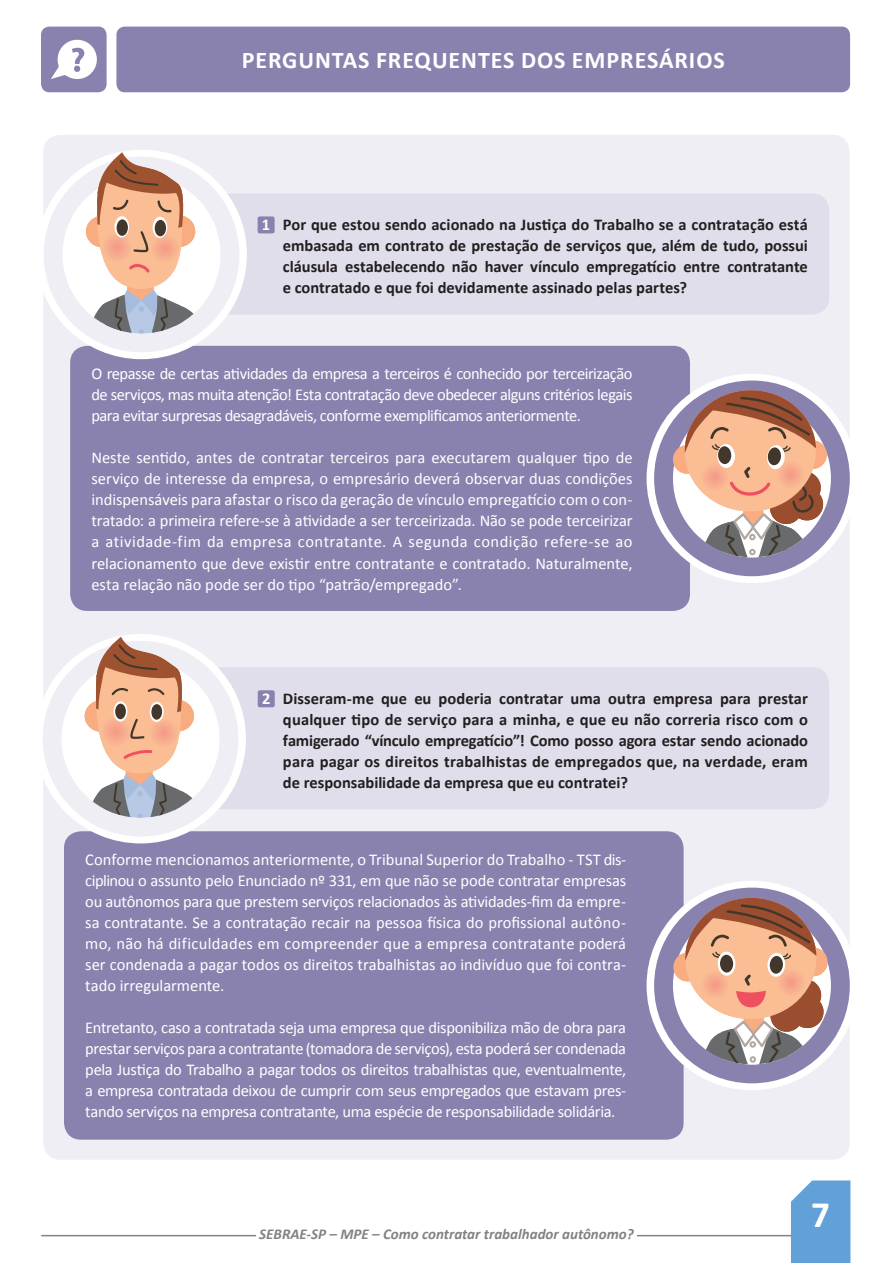
<style>
.page{position:relative;width:893px;height:1263px;background:#fff}
.page>*{position:absolute;margin:0;border:0;box-sizing:border-box;transform-origin:0 0}
.t1{font:700 37.35px "Calibri";color:#fff}
.t2{font:700 24px "Calibri";letter-spacing:.04em;color:#fff}
.t3{font:16.5px/21px "Calibri";letter-spacing:-.01em;color:#fff;text-align:justify}
.t4{font:700 16.5px/21px "Calibri";color:#231f20;text-align:justify}
.t5{font:italic 700 15px "Calibri";color:#808285}
.s1{color:#fff}
</style>
<div class="page">
<hr style="left:42px;top:1235px;width:786px;height:1px;background:#808285">
<div style="left:256px;top:1225px;width:381px;height:19px;background:#fff"></div>
<div style="left:791px;top:1180px;width:59px;height:83px;background:#61a1d7"></div>
<div style="left:43px;top:135px;width:807px;height:1025px;background:#efeef4;border-radius:17px"></div>
<div style="left:116px;top:27px;width:734px;height:65px;background:#8981ae;border-radius:9px"></div>
<div style="left:41px;top:27px;width:66px;height:65px;background:#8981ae;border-radius:9px"></div>
<svg style="left:51px;top:39px;width:46px;height:40px"></svg>
<div style="left:70px;top:346px;width:620px;height:265px;background:#8981ae;border-radius:17px"></div>
<div style="left:647px;top:374px;width:210px;height:209px;background:#fff;border-radius:50%"></div>
<div style="left:654px;top:380px;width:196px;height:196px;background:#8981ae;border-radius:50%"></div>
<div style="left:64px;top:831px;width:620px;height:309px;background:#8981ae;border-radius:17px"></div>
<div style="left:647px;top:881px;width:210px;height:209px;background:#fff;border-radius:50%"></div>
<div style="left:654px;top:888px;width:196px;height:195px;background:#8981ae;border-radius:50%"></div>
<div style="left:203px;top:193px;width:626px;height:122px;background:#e1deeb;border-radius:17px"></div>
<div style="left:258px;top:216px;width:17px;height:17px;background:#8981ae;border-radius:2px"></div>
<div style="left:36px;top:150px;width:211px;height:209px;background:#fff;border-radius:50%"></div>
<div style="left:44px;top:157px;width:195px;height:195px;background:#efeef4;border-radius:50%"></div>
<div style="left:202px;top:667px;width:627px;height:142px;background:#e1deeb;border-radius:17px"></div>
<div style="left:258px;top:690px;width:17px;height:17px;background:#8981ae;border-radius:2px"></div>
<div style="left:35px;top:634px;width:211px;height:209px;background:#fff;border-radius:50%"></div>
<div style="left:43px;top:641px;width:195px;height:195px;background:#efeef4;border-radius:50%"></div>
<div style="left:673px;top:445px;width:29px;height:29px;background:#f8ac7f;border-radius:50%"></div>
<svg style="left:680px;top:389px;width:153px;height:168px"></svg>
<svg style="left:63px;top:152px;width:157px;height:181px"></svg>
<svg style="left:64px;top:637px;width:156px;height:181px"></svg>
<div style="left:673px;top:952px;width:29px;height:30px;background:#f8ac7f;border-radius:50%"></div>
<svg style="left:681px;top:896px;width:150px;height:168px"></svg>
<h2 class="t2" style="left:242px;top:45px;width:104px">Perguntas</h2>
<h2 class="t2" style="left:376px;top:45px;width:115px">frequentes</h2>
<h2 class="t2" style="left:521px;top:45px;width:66px">dos empres</h2>
<h2 class="t2" style="left:659px;top:45px;width:29px">ários</h2>
<p class="t4" style="left:283px;top:214px;width:527px;text-indent:-21px"><span class="s1">1</span> Por que estou sendo acionado na Justiça do Trabalho se a contratação está embasada em contrato de prestação de serviços que, além de tudo, possui cláusula estabelecendo não haver vínculo empregatício entre contratante e contratado e que foi devidamente assinado pelas partes?</p>
<p class="t3" style="left:91px;top:363px;width:543px">O repasse de certas atividades da empresa a terceiros é conhecido por terceirização de serviços, mas muita atenção! Esta contratação deve obedecer alguns critérios legais para evitar surpresas desagradáveis, conforme exemplificamos anteriormente.</p>
<p class="t3" style="left:91px;top:447px;width:543px">Neste sentido, antes de contratar terceiros para executarem qualquer tipo de serviço de interesse da empresa, o empresário deverá observar duas condições indispensáveis para afastar o risco da geração de vínculo empregatício com o con&shy;tratado: a primeira refere-se à atividade a ser terceirizada. Não se pode terceirizar a atividade-fim da empresa contratante. A segunda condição refere-se ao relacionamento que deve existir entre contratante e contratado. Naturalmente, esta relação não pode ser do tipo “patrão/empregado”.</p>
<p class="t4" style="left:283px;top:688px;width:526px;text-indent:-21px"><span class="s1">2</span> Disseram-me que eu poderia contratar uma outra empresa para prestar qualquer tipo de serviço para a minha, e que eu não correria risco com o famigerado “vínculo empregatício”! Como posso agora estar sendo acionado para pagar os direitos trabalhistas de empregados que, na verdade, eram de responsabilidade da empresa que eu contratei?</p>
<p class="t3" style="left:85px;top:849px;width:542px">Conforme mencionamos anteriormente, o Tribunal Superior do Trabalho - TST dis&shy;ciplinou o assunto pelo Enunciado nº 331, em que não se pode contratar empresas ou autônomos para que prestem serviços relacionados às atividades-fim da empre&shy;sa contratante. Se a contratação recair na pessoa física do profissional autôno&shy;mo, não há dificuldades em compreender que a empresa contratante poderá ser condenada a pagar todos os direitos trabalhistas ao indivíduo que foi contra&shy;tado irregularmente.</p>
<p class="t3" style="left:85px;top:1017px;width:542px">Entretanto, caso a contratada seja uma empresa que disponibiliza mão de obra para prestar serviços para a contratante (tomadora de serviços), esta poderá ser condenada pela Justiça do Trabalho a pagar todos os direitos trabalhistas que, eventualmente, a empresa contratada deixou de cumprir com seus empregados que estavam pres&shy;tando serviços na empresa contratante, uma espécie de responsabilidade solidária.</p>
<p class="t5" style="left:259px;top:1224px;width:376px">SEBRAE-SP – MPE – Como contratar trabalhador autônomo?</p>
<h1 class="t1" style="left:811px;top:1191px;width:20px">7</h1>
</div>
